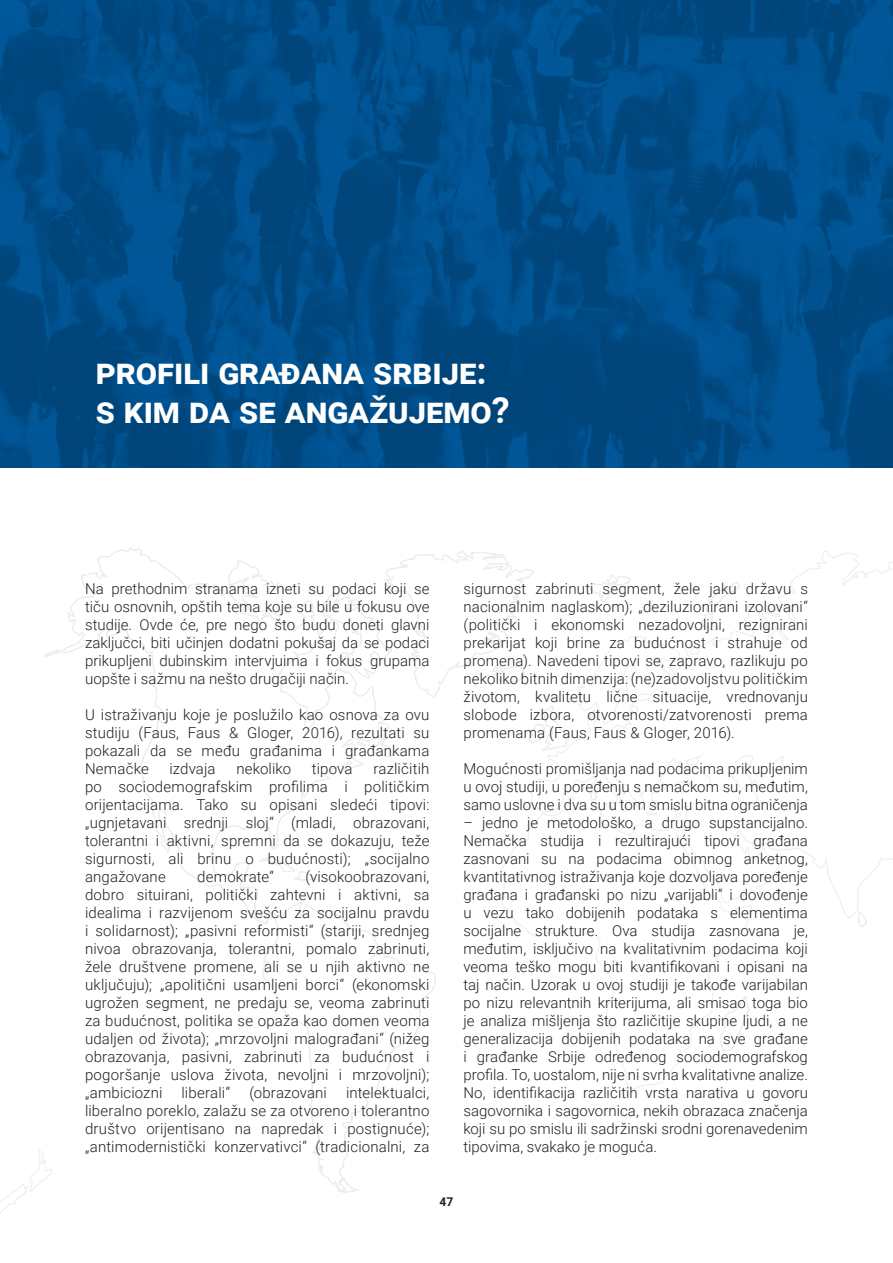
<style>
.page{position:relative;width:893px;height:1263px;background:#fff}
.page>*{position:absolute;margin:0;border:0;box-sizing:border-box;transform-origin:0 0}
._1__Naslov{font:700 36px/39px "Roboto";color:#fff}
.TEXT_MAIN{font:300 15px/18px "Roboto";letter-spacing:.005em;color:#231f20;text-align:justify}
.t1{font:700 12px "Roboto";color:#231f20}
</style>
<div class="page">
<svg style="left:0;top:1149px;width:43px;height:65px"></svg>
<svg style="left:43px;top:548px;width:850px;height:645px"></svg>
<svg style="left:659px;top:752px;width:53px;height:39px"></svg>
<svg style="left:771px;top:755px;width:14px;height:19px"></svg>
<svg style="left:729px;top:756px;width:30px;height:51px"></svg>
<svg style="left:675px;top:811px;width:7px;height:8px"></svg>
<svg style="left:645px;top:811px;width:12px;height:6px"></svg>
<svg style="left:590px;top:783px;width:7px;height:8px"></svg>
<svg style="left:566px;top:795px;width:9px;height:8px"></svg>
<img style="left:0;top:0;width:893px;height:467px">
<p class="_1__Naslov" style="left:96px;top:351px;width:416px">profili građana srbije: s kim da se angažujemo?</p>
<p class="TEXT_MAIN" style="left:85px;top:579px;width:346px">Na prethodnim stranama izneti su podaci koji se tiču osnovnih, opštih tema koje su bile u fokusu ove studije. Ovde će, pre nego što budu doneti glavni zaključci, biti učinjen dodatni pokušaj da se podaci prikupljeni dubinskim intervjuima i fokus grupama uopšte i sažmu na nešto drugačiji način.</p>
<p class="TEXT_MAIN" style="left:85px;top:705px;width:346px">U istraživanju koje je poslužilo kao osnova za ovu studiju (Faus, Faus &amp; Gloger, 2016), rezultati su pokazali da se među građanima i građankama Nemačke</p>
<p class="TEXT_MAIN" style="left:85px;top:759px;width:346px;text-indent:288px">različitih po sociodemografskim profilima i političkim orijentacijama. Tako su opisani sledeći tipovi: „ugnjetavani srednji sloj“ (mladi, obrazovani, tolerantni i aktivni, spremni da se dokazuju, teže sigurnosti, ali brinu o budućnosti); „socijalno angažovane</p>
<p class="TEXT_MAIN" style="left:170px;top:759px;width:48px">izdvaja</p>
<p class="TEXT_MAIN" style="left:236px;top:759px;width:56px">nekoliko</p>
<p class="TEXT_MAIN" style="left:312px;top:759px;width:42px">tipova</p>
<p class="TEXT_MAIN" style="left:85px;top:867px;width:346px;text-indent:220px">(visokoobrazovani, dobro situirani, politički zahtevni i aktivni, sa idealima i razvijenom svešću za socijalnu pravdu i solidarnost); „pasivni reformisti“ (stariji, srednjeg nivoa obrazovanja, tolerantni, pomalo zabrinuti, žele društvene promene, ali se u njih aktivno ne uključuju); „apolitični usamljeni borci“ (ekonomski ugrožen segment, ne predaju se, veoma zabrinuti za budućnost, politika se opaža kao domen veoma udaljen od života); „mrzovoljni malograđani“ (nižeg obrazovanja, pasivni, zabrinuti za budućnost i pogoršanje uslova života, nevoljni i mrzovoljni); „ambiciozni</p>
<p class="TEXT_MAIN" style="left:197px;top:867px;width:78px">demokrate“</p>
<p class="TEXT_MAIN" style="left:182px;top:1083px;width:50px">liberali“</p>
<p class="TEXT_MAIN" style="left:249px;top:1083px;width:79px">(obrazovani</p>
<p class="TEXT_MAIN" style="left:85px;top:1083px;width:346px;text-indent:261px">intelektualci, liberalno poreklo, zalažu se za otvoreno i tolerantno društvo orijentisano na napredak i postignuće); „antimodernistički konzervativci“ (tradicionalni, za</p>
<p class="TEXT_MAIN" style="left:463px;top:579px;width:346px">sigurnost zabrinuti segment, žele jaku državu s nacionalnim naglaskom); „deziluzionirani izolovani“ (politički i ekonomski nezadovoljni, rezignirani prekarijat koji brine za budućnost i strahuje od promena). Navedeni tipovi se, zapravo, razlikuju po nekoliko bitnih dimenzija: (ne)zadovoljstvu političkim životom, kvalitetu lične situacije, vrednovanju slobode izbora, otvorenosti/zatvorenosti prema promenama (Faus, Faus &amp; Gloger, 2016).</p>
<p class="TEXT_MAIN" style="left:463px;top:759px;width:346px">Mogućnosti promišljanja nad podacima prikupljenim u ovoj studiji, u poređenju s nemačkom su, međutim, samo uslovne i dva su u tom smislu bitna ograničenja</p>
<p class="TEXT_MAIN" style="left:463px;top:813px;width:346px">– jedno je metodološko, a drugo supstancijalno.<br>Nemačka studija i rezultirajući tipovi građana zasnovani su na podacima obimnog anketnog, kvantitativnog istraživanja koje dozvoljava poređenje građana i građanski po nizu „varijabli“ i dovođenje u vezu tako dobijenih podataka s elementima socijalne strukture. Ova studija zasnovana je, međutim, isključivo na kvalitativnim podacima koji veoma teško mogu biti kvantifikovani i opisani na taj način. Uzorak u ovoj studiji je takođe varijabilan po nizu relevantnih kriterijuma, ali smisao toga bio je analiza mišljenja što različitije skupine ljudi, a ne generalizacija dobijenih podataka na sve građane i građanke Srbije određenog sociodemografskog profila. To, uostalom, nije ni svrha kvalitativne analize.<br>No, identifikacija različitih vrsta narativa u govoru sagovornika i sagovornica, nekih obrazaca značenja koji su po smislu ili sadržinski srodni gorenavedenim tipovima, svakako je moguća.</p>
<p class="t1" style="left:440px;top:1193px;width:15px">47</p>
</div>
